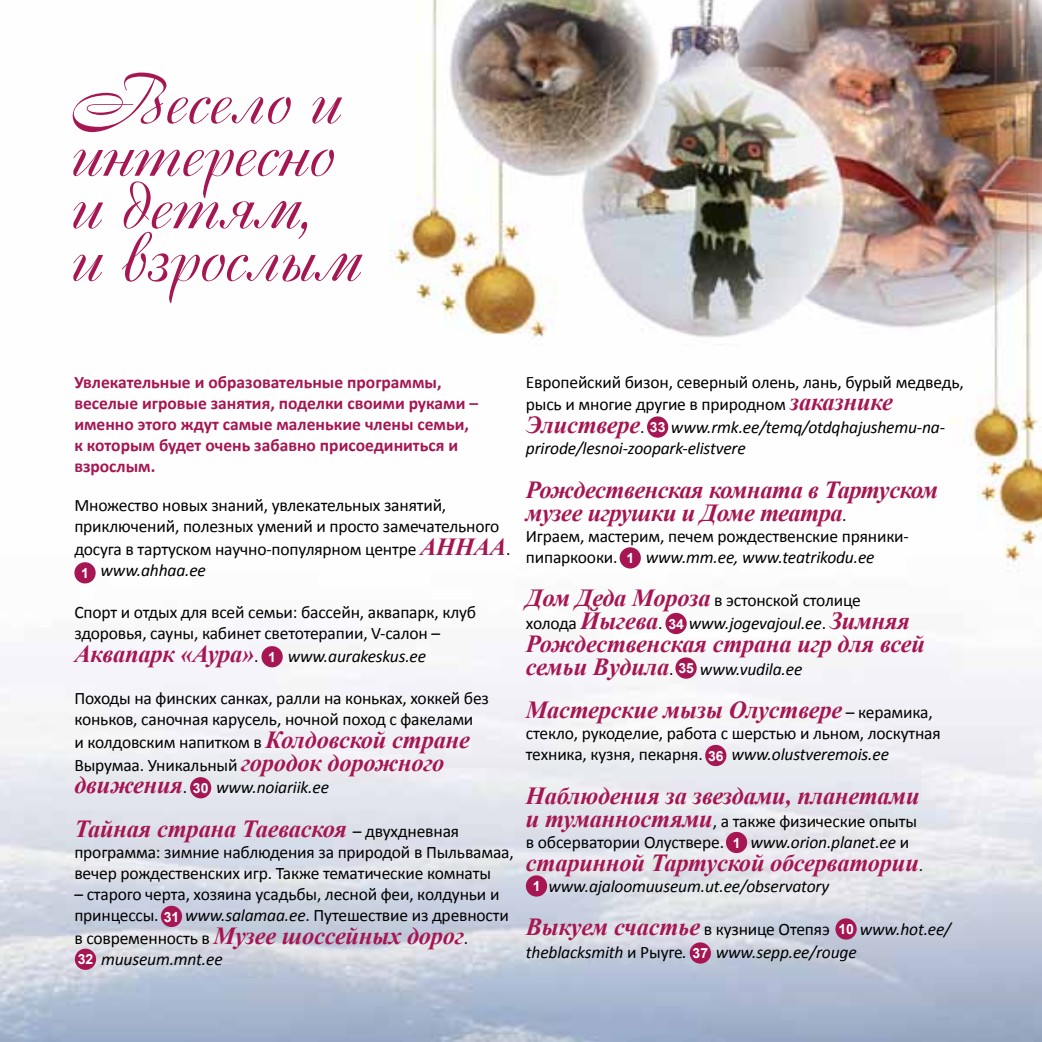
<style>
.page{position:relative;width:1042px;height:1042px;background:#fff}
.page>*{position:absolute;margin:0;border:0;box-sizing:border-box;transform-origin:0 0}
.t1{font:70px/52.5px "Cassandra";letter-spacing:-.01em;color:#a51652}
.t2{font:italic 700 24.5px/22.8px "Times New Roman";letter-spacing:-.01em;color:#a51652}
.t3{font:17.5px/21px "Calibri";letter-spacing:-.01em;color:#000}
.t4{font:italic 17.5px/21px "Calibri";letter-spacing:-.01em;color:#000}
.t5{font:700 17.5px/21px "Calibri";color:#a51652}
.t6{font:700 14px "Arial";color:#fff}
.s1{font-family:"Times New Roman";font-weight:700;font-style:italic;font-size:24.5px;color:#a51652}
.s2{font-style:italic}
.s3{font-family:"Calibri";font-weight:400;font-style:normal;font-size:17.5px;color:#000}
.s4{font-style:normal}
.s5{font-family:"Times New Roman";font-weight:700;font-size:24.5px;color:#a51652}
</style>
<div class="page">
<img style="left:0;top:0;width:1042px;height:1042px">
<div style="left:74px;top:562px;width:22px;height:21px;background:#a51652;border-radius:50%"></div>
<div style="left:261px;top:646px;width:22px;height:21px;background:#a51652;border-radius:50%"></div>
<div style="left:190px;top:777px;width:21px;height:21px;background:#a51652;border-radius:50%"></div>
<div style="left:161px;top:906px;width:21px;height:21px;background:#a51652;border-radius:50%"></div>
<div style="left:647px;top:416px;width:21px;height:22px;background:#a51652;border-radius:50%"></div>
<div style="left:619px;top:547px;width:22px;height:21px;background:#a51652;border-radius:50%"></div>
<div style="left:665px;top:613px;width:22px;height:21px;background:#a51652;border-radius:50%"></div>
<div style="left:675px;top:657px;width:22px;height:22px;background:#a51652;border-radius:50%"></div>
<div style="left:705px;top:745px;width:21px;height:21px;background:#a51652;border-radius:50%"></div>
<div style="left:726px;top:832px;width:21px;height:21px;background:#a51652;border-radius:50%"></div>
<div style="left:835px;top:918px;width:21px;height:21px;background:#a51652;border-radius:50%"></div>
<div style="left:75px;top:948px;width:21px;height:22px;background:#a51652;border-radius:50%"></div>
<div style="left:690px;top:942px;width:21px;height:21px;background:#a51652;border-radius:50%"></div>
<div style="left:526px;top:875px;width:21px;height:21px;background:#a51652;border-radius:50%"></div>
<h1 class="t1" style="left:68px;top:74px;width:293px">Весело и интересно и детям,<br>и взрослым</h1>
<p class="t5" style="left:74px;top:370px;width:405px">Увлекательные и образовательные программы, веселые игровые занятия, поделки своими руками – именно этого ждут самые маленькие члены семьи, к которым будет очень забавно присоединиться и взрослым.</p>
<p class="t3" style="left:74px;top:494px;width:426px">Множество новых знаний, увлекательных занятий, приключений, полезных умений и просто замечательного</p>
<p class="t3" style="left:101px;top:538px;width:411px;text-indent:-26px">досуга в тартуском научно-популярном центре <span class="s1">AHHAA</span>. <span class="s2">www.ahhaa.ee</span></p>
<p class="t3" style="left:74px;top:601px;width:403px">Спорт и отдых для всей семьи: бассейн, аквапарк, клуб здоровья, сауны, кабинет светотерапии, V-салон –</p>
<h2 class="t2" style="left:74px;top:642px;width:186px">Аквапарк «Аура»<span class="s3">.</span></h2>
<p class="t4" style="left:288px;top:645px;width:140px">www.aurakeskus.ee</p>
<p class="t3" style="left:74px;top:687px;width:416px">Походы на финских санках, ралли на коньках, хоккей без коньков, саночная карусель, ночной поход с факелами</p>
<p class="t3" style="left:74px;top:730px;width:397px;line-height:22.8px">и колдовским напитком в <span class="s1">Колдовской стране<br></span>Вырумаа. Уникальный <span class="s1">городок дорожного</span></p>
<h2 class="t2" style="left:74px;top:773px;width:114px">движения<span class="s3">.</span></h2>
<p class="t4" style="left:216px;top:776px;width:114px">www.noiariik.ee</p>
<h2 class="t2" style="left:74px;top:817px;width:386px">Тайная страна Таеваскоя <span class="s3">– двухдневная</span></h2>
<p class="t3" style="left:74px;top:841px;width:441px">программа: зимние наблюдения за природой в Пыльвамаа, вечер рождественских игр. Также тематические комнаты</p>
<p class="t3" style="left:74px;top:883px;width:427px">– старого черта, хозяина усадьбы, лесной феи, колдуньи и принцессы.</p>
<p class="t6" style="left:81px;top:564px;width:9px">1</p>
<p class="t6" style="left:268px;top:647px;width:9px">1</p>
<p class="t6" style="left:193px;top:778px;width:17px">30</p>
<p class="t3" style="left:185px;top:904px;width:325px"><span class="s2">www.salamaa.ee</span>. Путешествие из древности</p>
<h2 class="t2" style="left:74px;top:923px;width:395px"><span class="s3">в современность в</span> Музее шоссейных дорог<span class="s3">.</span></h2>
<p class="t4" style="left:101px;top:947px;width:123px">muuseum.mnt.ee</p>
<p class="t6" style="left:164px;top:907px;width:17px">31</p>
<p class="t6" style="left:78px;top:950px;width:17px">32</p>
<p class="t3" style="left:526px;top:369px;width:439px;line-height:22.8px">Европейский бизон, северный олень, лань, бурый медведь, рысь и многие другие в природном <span class="s1">заказнике</span></p>
<h2 class="t2" style="left:526px;top:413px;width:120px">Элиствере<span class="s3">.</span></h2>
<p class="t4" style="left:526px;top:416px;width:421px;text-indent:145px">www.rmk.ee/temq/otdqhajushemu-na&shy;prirode/lesnoi-zoopark-elistvere</p>
<h2 class="t2" style="left:526px;top:477px;width:414px">Рождественская комната в Тартуском музее игрушки и Доме театра<span class="s3">.</span></h2>
<p class="t3" style="left:526px;top:524px;width:384px">Играем, мастерим, печем рождественские пряники&shy;пипаркооки.</p>
<p class="t6" style="left:650px;top:418px;width:17px">33</p>
<p class="t4" style="left:646px;top:545px;width:230px">www.mm.ee, www.teatrikodu.ee</p>
<p class="t3" style="left:526px;top:588px;width:336px;line-height:22.8px"><span class="s1">Дом Деда Мороза</span> в эстонской столице холода <span class="s1">Йыгева</span>.</p>
<p class="t6" style="left:626px;top:549px;width:9px">1</p>
<p class="t4" style="left:689px;top:612px;width:223px">www.jogevajoul.ee<span class="s4">.</span> <span class="s5">Зимняя</span></p>
<h2 class="t2" style="left:526px;top:631px;width:401px">Рождественская страна игр для всей семьи Вудила<span class="s3">.</span></h2>
<p class="t6" style="left:668px;top:614px;width:17px">34</p>
<p class="t6" style="left:678px;top:659px;width:17px">35</p>
<p class="t4" style="left:700px;top:657px;width:104px">www.vudila.ee</p>
<h2 class="t2" style="left:526px;top:698px;width:408px">Мастерские мызы Олуствере <span class="s3">– керамика,</span></h2>
<p class="t3" style="left:526px;top:722px;width:416px">стекло, рукоделие, работа с шерстью и льном, лоскутная техника, кузня, пекарня.</p>
<p class="t4" style="left:731px;top:743px;width:159px">www.olustveremois.ee</p>
<h2 class="t2" style="left:526px;top:784px;width:395px">Наблюдения за звездами, планетами</h2>
<p class="t3" style="left:526px;top:810px;width:393px"><span class="s1">и туманностями</span>, а также физические опыты в обсерватории Олуствере.</p>
<p class="t6" style="left:708px;top:746px;width:17px">36</p>
<p class="t4" style="left:750px;top:831px;width:160px">www.orion.planet.ee <span class="s4">и</span></p>
<h2 class="t2" style="left:526px;top:850px;width:399px">старинной Тартуской обсерватории<span class="s3">.</span></h2>
<p class="t4" style="left:548px;top:874px;width:282px">www.ajaloomuuseum.ut.ee/observatory</p>
<p class="t3" style="left:526px;top:918px;width:305px"><span class="s1">Выкуем счастье</span> в кузнице Отепяэ</p>
<p class="t4" style="left:860px;top:918px;width:93px">www.hot.ee/</p>
<p class="t4" style="left:526px;top:941px;width:163px">theblacksmith <span class="s4">и Рыуге</span>.</p>
<p class="t4" style="left:716px;top:941px;width:142px">www.sepp.ee/rouge</p>
<p class="t6" style="left:733px;top:833px;width:9px">1</p>
<p class="t6" style="left:533px;top:877px;width:9px">1</p>
<p class="t6" style="left:838px;top:920px;width:17px">10</p>
<p class="t6" style="left:692px;top:944px;width:17px">37</p>
</div>
